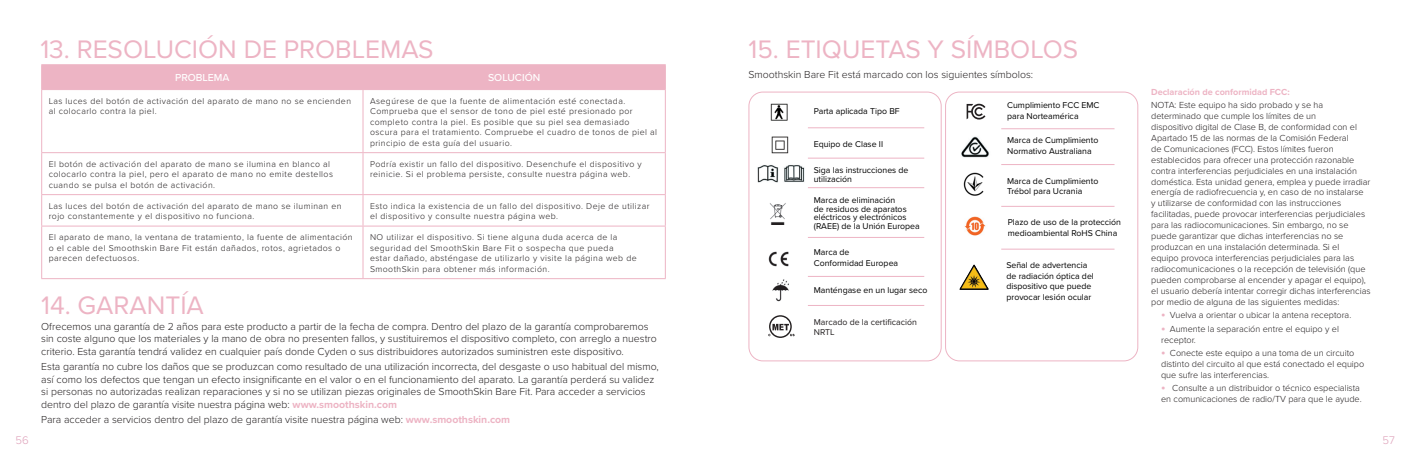
<style>
.page{position:relative;width:1411px;height:463px;background:#fff}
.page>*{position:absolute;margin:0;border:0;box-sizing:border-box;transform-origin:0 0}
.t1{font:26.25px "Proxima Nova";color:#edb4c4}
.t2{font:300 11.38px "Proxima Nova";color:#dea0b9}
.Body_copy{font:300 10.5px/12.6px "Proxima Nova";color:#231f20}
.t3{font:500 10.5px "Proxima Nova";color:#fff}
.Body_copy-2{font:300 9.1px/10.8px "Proxima Nova";color:#231f20}
.Body_copy-3{font:700 9.1px "Proxima Nova";color:#edb4c4}
.Body_Copy_5pt{font:300 8.75px/10.5px "Proxima Nova";letter-spacing:.05em;color:#231f20}
.Body_copy-4{font:8.75px/10.5px "Proxima Nova";color:#000}
.Body_copy-5{font:8.75px/10.5px "Proxima Nova";color:#231f20}
.s1{font-weight:700;color:#edb4c4}
.s2{font-weight:700;font-size:12.25px;color:#edb4c4}
</style>
<div class="page">
<hr style="left:41px;top:64px;width:322px;height:1px;background:#edb4c4">
<hr style="left:363px;top:64px;width:302px;height:1px;background:#edb4c4">
<div style="left:41px;top:65px;width:625px;height:24px;background:#edb4c4"></div>
<hr style="left:41px;top:90px;width:1px;height:62px;background:#edb4c4">
<hr style="left:41px;top:89px;width:322px;height:1px;background:#edb4c4">
<hr style="left:362px;top:90px;width:1px;height:62px;background:#edb4c4">
<hr style="left:363px;top:89px;width:302px;height:1px;background:#edb4c4">
<hr style="left:665px;top:90px;width:1px;height:62px;background:#edb4c4">
<hr style="left:41px;top:153px;width:1px;height:41px;background:#edb4c4">
<hr style="left:41px;top:152px;width:322px;height:1px;background:#edb4c4">
<hr style="left:362px;top:153px;width:1px;height:41px;background:#edb4c4">
<hr style="left:363px;top:152px;width:302px;height:1px;background:#edb4c4">
<hr style="left:665px;top:153px;width:1px;height:41px;background:#edb4c4">
<hr style="left:41px;top:195px;width:1px;height:30px;background:#edb4c4">
<hr style="left:41px;top:194px;width:322px;height:1px;background:#edb4c4">
<hr style="left:362px;top:195px;width:1px;height:30px;background:#edb4c4">
<hr style="left:363px;top:194px;width:302px;height:1px;background:#edb4c4">
<hr style="left:665px;top:195px;width:1px;height:30px;background:#edb4c4">
<hr style="left:41px;top:226px;width:1px;height:52px;background:#edb4c4">
<hr style="left:41px;top:225px;width:322px;height:1px;background:#edb4c4">
<hr style="left:41px;top:278px;width:322px;height:1px;background:#edb4c4">
<hr style="left:362px;top:226px;width:1px;height:52px;background:#edb4c4">
<hr style="left:363px;top:225px;width:302px;height:1px;background:#edb4c4">
<hr style="left:665px;top:226px;width:1px;height:52px;background:#edb4c4">
<hr style="left:363px;top:278px;width:302px;height:1px;background:#edb4c4">
<hr style="left:807px;top:127px;width:117px;height:1px;background:#edb4c4">
<hr style="left:807px;top:158px;width:117px;height:1px;background:#edb4c4">
<hr style="left:807px;top:187px;width:117px;height:1px;background:#edb4c4">
<hr style="left:807px;top:237px;width:117px;height:1px;background:#edb4c4">
<hr style="left:807px;top:276px;width:117px;height:1px;background:#edb4c4">
<hr style="left:807px;top:305px;width:117px;height:1px;background:#edb4c4">
<hr style="left:1001px;top:128px;width:113px;height:1px;background:#edb4c4">
<hr style="left:1001px;top:164px;width:113px;height:1px;background:#edb4c4">
<hr style="left:1001px;top:206px;width:113px;height:1px;background:#edb4c4">
<hr style="left:1001px;top:249px;width:113px;height:1px;background:#edb4c4">
<div style="left:748px;top:92px;width:193px;height:269px;border:1px solid #edb4c4;border-radius:14px"></div>
<div style="left:945px;top:92px;width:193px;height:269px;border:1px solid #edb4c4;border-radius:14px"></div>
<svg style="left:768px;top:315px;width:26px;height:23px"></svg>
<img style="left:961px;top:136px;width:28px;height:22px">
<img style="left:963px;top:172px;width:21px;height:23px">
<img style="left:964px;top:216px;width:22px;height:20px">
<svg style="left:966px;top:104px;width:19px;height:15px"></svg>
<img style="left:959px;top:264px;width:29px;height:26px">
<img style="left:757px;top:165px;width:48px;height:18px">
<img style="left:770px;top:103px;width:18px;height:18px">
<img style="left:771px;top:136px;width:18px;height:18px">
<img style="left:769px;top:203px;width:17px;height:22px">
<img style="left:768px;top:251px;width:21px;height:16px">
<img style="left:772px;top:279px;width:17px;height:23px">
<p class="t1" style="left:40px;top:29px;width:395px">13. RESOLUCIÓN DE PROBLEMAS</p>
<p class="t3" style="left:175px;top:70px;width:56px">PROBLEMA</p>
<p class="t3" style="left:488px;top:70px;width:54px">SOLUCIÓN</p>
<p class="Body_Copy_5pt" style="left:49px;top:95px;width:304px">Las luces del botón de activación del aparato de mano no se encienden al colocarlo contra la piel.</p>
<p class="Body_Copy_5pt" style="left:370px;top:95px;width:288px">Asegúrese de que la fuente de alimentación esté conectada.<br>Comprueba que el sensor de tono de piel esté presionado por completo contra la piel. Es posible que su piel sea demasiado oscura para el tratamiento. Compruebe el cuadro de tonos de piel al principio de esta guía del usuario.</p>
<p class="Body_Copy_5pt" style="left:49px;top:158px;width:286px">El botón de activación del aparato de mano se ilumina en blanco al colocarlo contra la piel, pero el aparato de mano no emite destellos cuando se pulsa el botón de activación.</p>
<p class="Body_Copy_5pt" style="left:370px;top:158px;width:273px">Podría existir un fallo del dispositivo. Desenchufe el dispositivo y reinicie. Si el problema persiste, consulte nuestra página web.</p>
<p class="Body_Copy_5pt" style="left:49px;top:200px;width:294px">Las luces del botón de activación del aparato de mano se iluminan en rojo constantemente y el dispositivo no funciona.</p>
<p class="Body_Copy_5pt" style="left:370px;top:200px;width:281px">Esto indica la existencia de un fallo del dispositivo. Deje de utilizar el dispositivo y consulte nuestra página web.</p>
<p class="Body_Copy_5pt" style="left:49px;top:231px;width:305px">El aparato de mano, la ventana de tratamiento, la fuente de alimentación o el cable del Smoothskin Bare Fit están dañados, rotos, agrietados o parecen defectuosos.</p>
<p class="Body_Copy_5pt" style="left:370px;top:231px;width:268px">NO utilizar el dispositivo. Si tiene alguna duda acerca de la seguridad del SmoothSkin Bare Fit o sospecha que pueda<br>estar dañado, absténgase de utilizarlo y visite la página web de SmoothSkin para obtener más información.</p>
<p class="t1" style="left:41px;top:285px;width:164px">14. GARANTÍA</p>
<p class="Body_copy" style="left:41px;top:319px;width:617px">Ofrecemos una garantía de 2 años para este producto a partir de la fecha de compra. Dentro del plazo de la garantía comprobaremos sin coste alguno que los materiales y la mano de obra no presenten fallos, y sustituiremos el dispositivo completo, con arreglo a nuestro criterio. Esta garantía tendrá validez en cualquier país donde Cyden o sus distribuidores autorizados suministren este dispositivo.</p>
<p class="Body_copy" style="left:41px;top:359px;width:619px">Esta garantía no cubre los daños que se produzcan como resultado de una utilización incorrecta, del desgaste o uso habitual del mismo, así como los defectos que tengan un efecto insignificante en el valor o en el funcionamiento del aparato. La garantía perderá su validez si personas no autorizadas realizan reparaciones y si no se utilizan piezas originales de SmoothSkin Bare Fit. Para acceder a servicios dentro del plazo de garantía visite nuestra página web: <span class="s1">www.smoothskin.com</span></p>
<p class="Body_copy" style="left:41px;top:412px;width:470px">Para acceder a servicios dentro del plazo de garantía visite nuestra página web: <span class="s1">www.smoothskin.com</span></p>
<p class="t1" style="left:748px;top:29px;width:331px">15. ETIQUETAS Y SÍMBOLOS</p>
<p class="Body_copy" style="left:748px;top:67px;width:286px">Smoothskin Bare Fit está marcado con los siguientes símbolos:</p>
<p class="Body_copy-4" style="left:813px;top:105px;width:87px">Parta aplicada Tipo BF</p>
<p class="Body_copy-4" style="left:813px;top:138px;width:71px">Equipo de Clase II</p>
<p class="Body_copy-4" style="left:813px;top:165px;width:96px;line-height:8.8px">Siga las instrucciones de utilización</p>
<p class="Body_copy-4" style="left:813px;top:195px;width:107px;line-height:8.8px">Marca de eliminación<br>de residuos de aparatos eléctricos y electrónicos (RAEE) de la Unión Europea</p>
<p class="Body_copy-4" style="left:813px;top:247px;width:86px">Marca de<br>Conformidad Europea</p>
<p class="Body_copy-4" style="left:813px;top:284px;width:115px">Manténgase en un lugar seco</p>
<p class="Body_copy-5" style="left:813px;top:316px;width:105px">Marcado de la certificación<br>NRTL</p>
<p class="Body_copy-4" style="left:1007px;top:100px;width:94px">Cumplimiento FCC EMC para Norteamérica</p>
<p class="Body_copy-4" style="left:1007px;top:135px;width:93px">Marca de Cumplimiento<br>Normativo Australiana</p>
<p class="Body_copy-4" style="left:1007px;top:175px;width:93px">Marca de Cumplimiento<br>Trébol para Ucrania</p>
<p class="Body_copy-4" style="left:1007px;top:216px;width:115px">Plazo de uso de la protección medioambiental RoHS China</p>
<p class="Body_copy-4" style="left:1006px;top:259px;width:89px">Señal de advertencia de radiación óptica del dispositivo que puede provocar lesión ocular</p>
<p class="Body_copy-3" style="left:1151px;top:85px;width:140px">Declaración de conformidad FCC:</p>
<p class="Body_copy-2" style="left:1151px;top:99px;width:221px">NOTA: Este equipo ha sido probado y se ha determinado que cumple los límites de un<br>dispositivo digital de Clase B, de conformidad con el Apartado 15 de las normas de la Comisión Federal<br>de Comunicaciones (FCC). Estos límites fueron establecidos para ofrecer una protección razonable contra interferencias perjudiciales en una instalación doméstica. Esta unidad genera, emplea y puede irradiar energía de radiofrecuencia y, en caso de no instalarse<br>y utilizarse de conformidad con las instrucciones facilitadas, puede provocar interferencias perjudiciales para las radiocomunicaciones. Sin embargo, no se puede garantizar que dichas interferencias no se produzcan en una instalación determinada. Si el<br>equipo provoca interferencias perjudiciales para las radiocomunicaciones o la recepción de televisión (que pueden comprobarse al encender y apagar el equipo), el usuario debería intentar corregir dichas interferencias por medio de alguna de las siguientes medidas:</p>
<p class="Body_copy-2" style="left:1160px;top:309px;width:192px"><span class="s2">•</span> Vuelva a orientar o ubicar la antena receptora.</p>
<p class="Body_copy-2" style="left:1160px;top:322px;width:179px"><span class="s2">•</span> Aumente la separación entre el equipo y el receptor.</p>
<p class="Body_copy-2" style="left:1160px;top:347px;width:205px"><span class="s2">•</span> Conecte este equipo a una toma de un circuito distinto del circuito al que está conectado el equipo que sufre las interferencias.</p>
<p class="Body_copy-2" style="left:1160px;top:382px;width:202px"><span class="s2">•</span> Consulte a un distribuidor o técnico especialista en comunicaciones de radio/TV para que le ayude.</p>
<p class="t2" style="left:16px;top:431px;width:15px">56</p>
<p class="t2" style="left:1382px;top:431px;width:14px">57</p>
</div>
